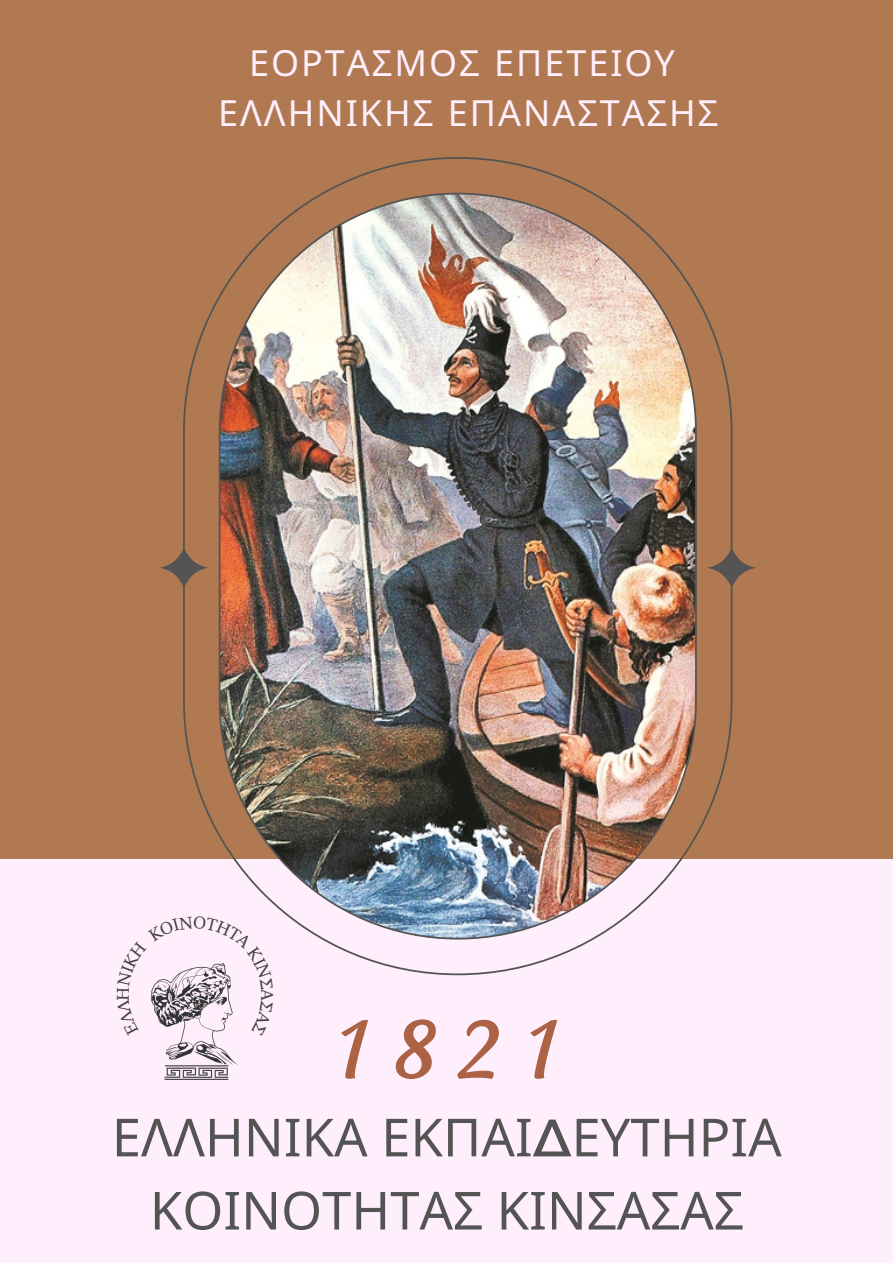
<style>
.page{position:relative;width:893px;height:1263px;background:#ffeffc}
.page>*{position:absolute;margin:0;border:0;box-sizing:border-box;transform-origin:0 0}
.t1{font:700 93.75px "Charmonman";color:#ac6244}
.t2{font:52.5px/73.1px "Noto Sans";color:#545454;text-align:center}
.t3{font:36px/50.1px "Noto Sans";letter-spacing:.055em;color:#ffeffc;text-align:center}
.s1{font-family:"Montserrat"}
</style>
<div class="page">
<div style="left:0;top:0;width:892px;height:858px;background:#b07951"></div>
<img style="left:159px;top:157px;width:597px;height:818px">
<img style="left:164px;top:1036px;width:74px;height:44px">
<svg style="left:151px;top:916px;width:122px;height:120px"></svg>
<p class="t3" style="left:218px;top:37px;width:502px">ΕΟΡΤΑΣΜΟΣ ΕΠΕΤΕΙΟΥ<br>ΕΛΛΗΝΙΚΗΣ ΕΠΑΝΑΣΤΑΣΗΣ</p>
<h1 class="t1" style="left:330px;top:991px;width:235px">1821</h1>
<p class="t2" style="left:112px;top:1099px;width:671px">ΕΛΛΗΝΙΚΑ ΕΚΠΑΙ<span class="s1">Δ</span>ΕΥΤΗΡΙΑ<br>ΚΟΙΝΟΤΗΤΑΣ ΚΙΝΣΑΣΑΣ</p>
</div>
